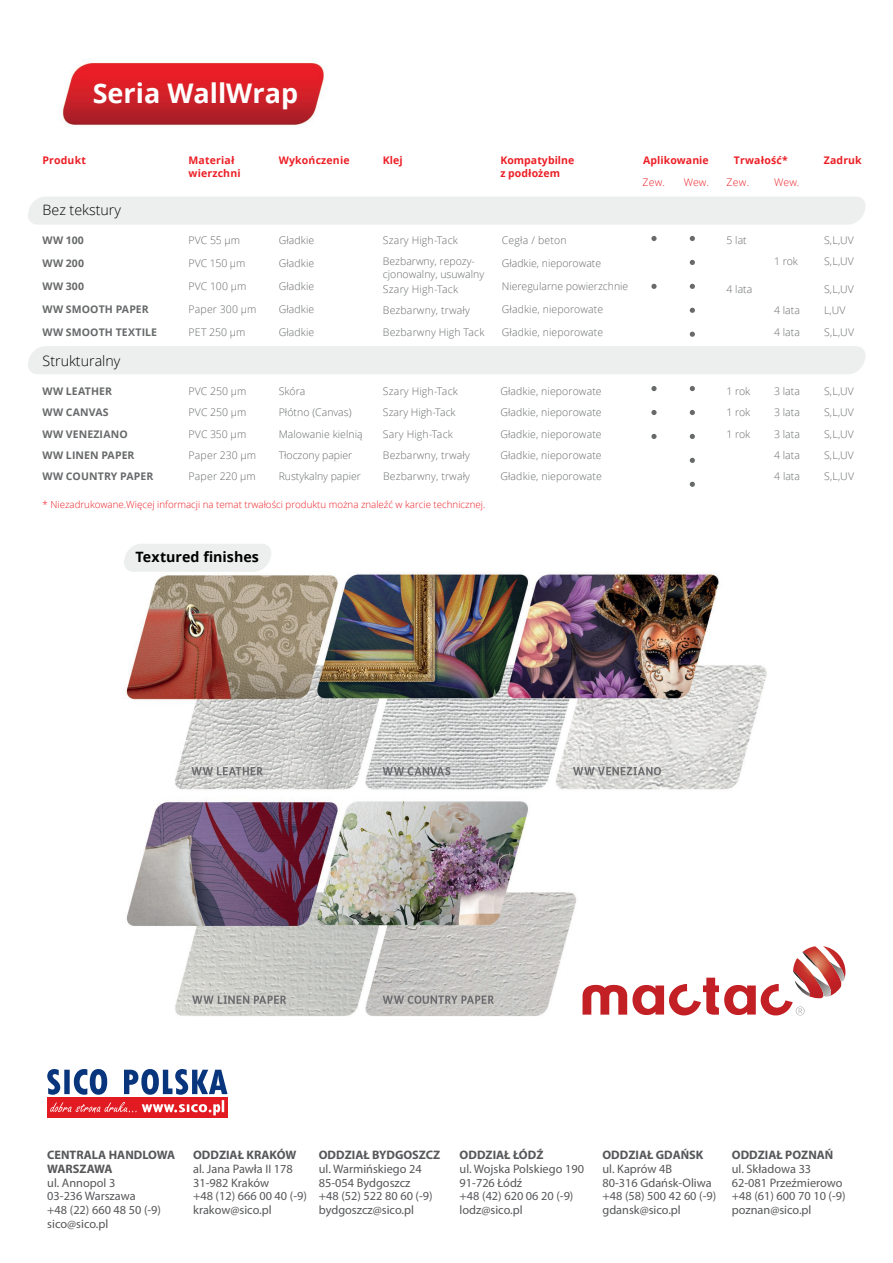
<style>
.page{position:relative;width:893px;height:1263px;background:#fff}
.page>*{position:absolute;margin:0;border:0;box-sizing:border-box;transform-origin:0 0}
.t1{font:700 27px "Open Sans";color:#fff}
.t2{font:300 14.25px "Open Sans";color:#000001}
.t3{font:700 14.25px "Open Sans";color:#000001}
.t4{font:12.3px/13.6px "Myriad Pro";color:#57585a}
.t5{font:700 12.3px/13.6px "Myriad Pro";color:#57585a}
.t6{font:300 10.5px/23px "Open Sans";letter-spacing:.01em;color:#67696a}
.t7{font:700 10.5px "Open Sans";letter-spacing:.01em;color:#67696a}
.t8{font:700 10.5px/12.6px "Open Sans";letter-spacing:.01em;color:#ec1f26}
.t9{font:300 10.5px "Open Sans";letter-spacing:.01em;color:#ec1f26}
.t10{font:300 9.75px "Open Sans";color:#ec1f26}
</style>
<div class="page">
<img style="left:62px;top:62px;width:784px;height:1056px">
<div style="left:28px;top:196px;width:838px;height:29px;background:#edefee"></div>
<div style="left:28px;top:346px;width:838px;height:28px;background:#edefee"></div>
<div style="left:122px;top:544px;width:151px;height:28px;background:#edefee"></div>
<svg style="left:690px;top:236px;width:5px;height:5px"></svg>
<svg style="left:651px;top:236px;width:6px;height:5px"></svg>
<svg style="left:690px;top:260px;width:5px;height:5px"></svg>
<svg style="left:690px;top:284px;width:5px;height:5px"></svg>
<svg style="left:690px;top:308px;width:5px;height:5px"></svg>
<svg style="left:690px;top:332px;width:5px;height:5px"></svg>
<svg style="left:690px;top:386px;width:5px;height:5px"></svg>
<svg style="left:690px;top:410px;width:5px;height:5px"></svg>
<svg style="left:690px;top:434px;width:5px;height:5px"></svg>
<svg style="left:690px;top:458px;width:5px;height:5px"></svg>
<svg style="left:690px;top:482px;width:5px;height:5px"></svg>
<svg style="left:651px;top:284px;width:6px;height:5px"></svg>
<svg style="left:651px;top:386px;width:6px;height:5px"></svg>
<svg style="left:651px;top:410px;width:6px;height:5px"></svg>
<svg style="left:651px;top:434px;width:6px;height:5px"></svg>
<svg style="left:582px;top:946px;width:263px;height:70px"></svg>
<div style="left:47px;top:1097px;width:180px;height:21px;background:#e21a21"></div>
<svg style="left:47px;top:1069px;width:180px;height:46px"></svg>
<h1 class="t1" style="left:93px;top:74px;width:207px">Seria WallWrap</h1>
<p class="t8" style="left:43px;top:154px;width:45px">Produkt</p>
<p class="t8" style="left:383px;top:154px;width:21px">Klej</p>
<p class="t8" style="left:500px;top:154px;width:76px">Kompatybilne z podłożem</p>
<p class="t8" style="left:643px;top:154px;width:67px">Aplikowanie</p>
<p class="t8" style="left:734px;top:154px;width:56px">Trwałość*</p>
<p class="t8" style="left:824px;top:154px;width:39px">Zadruk</p>
<p class="t9" style="left:642px;top:175px;width:24px">Zew.</p>
<p class="t9" style="left:684px;top:175px;width:27px">Wew.</p>
<p class="t9" style="left:727px;top:175px;width:24px">Zew.</p>
<p class="t9" style="left:774px;top:175px;width:27px">Wew.</p>
<h2 class="t2" style="left:43px;top:200px;width:80px">Bez tekstury</h2>
<p class="t7" style="left:43px;top:233px;width:43px">WW 100</p>
<p class="t6" style="left:383px;top:228px;width:77px">Szary High-Tack</p>
<p class="t6" style="left:502px;top:228px;width:66px">Cegła / beton</p>
<p class="t6" style="left:727px;top:228px;width:22px">5 lat</p>
<p class="t6" style="left:824px;top:228px;width:32px">S,L,UV</p>
<p class="t7" style="left:43px;top:256px;width:43px">WW 200</p>
<p class="t6" style="left:383px;top:255px;width:103px;line-height:12.6px">Bezbarwny, repozy&shy;cjonowalny, usuwalny</p>
<p class="t6" style="left:502px;top:251px;width:101px">Gładkie, nieporowate</p>
<p class="t6" style="left:774px;top:249px;width:25px">1 rok</p>
<p class="t6" style="left:824px;top:249px;width:32px">S,L,UV</p>
<p class="t7" style="left:43px;top:278px;width:43px">WW 300</p>
<p class="t6" style="left:383px;top:277px;width:77px">Szary High-Tack</p>
<p class="t6" style="left:502px;top:274px;width:128px">Nieregularne powierzchnie</p>
<p class="t6" style="left:727px;top:277px;width:27px">4 lata</p>
<p class="t6" style="left:824px;top:277px;width:32px">S,L,UV</p>
<p class="t7" style="left:43px;top:301px;width:108px">WW SMOOTH PAPER</p>
<p class="t6" style="left:383px;top:299px;width:88px">Bezbarwny, trwały</p>
<p class="t6" style="left:502px;top:297px;width:103px">Gładkie, nieporowate</p>
<p class="t6" style="left:774px;top:299px;width:27px">4 lata</p>
<p class="t6" style="left:824px;top:299px;width:23px">L,UV</p>
<p class="t7" style="left:43px;top:324px;width:116px">WW SMOOTH TEXTILE</p>
<p class="t6" style="left:383px;top:320px;width:103px">Bezbarwny High Tack</p>
<p class="t6" style="left:502px;top:320px;width:103px">Gładkie, nieporowate</p>
<p class="t6" style="left:774px;top:320px;width:27px">4 lata</p>
<p class="t6" style="left:824px;top:320px;width:32px">S,L,UV</p>
<h2 class="t2" style="left:43px;top:351px;width:79px">Strukturalny</h2>
<p class="t7" style="left:43px;top:384px;width:71px">WW LEATHER</p>
<p class="t6" style="left:383px;top:380px;width:77px">Szary High-Tack</p>
<p class="t6" style="left:500px;top:380px;width:103px">Gładkie, nieporowate</p>
<p class="t6" style="left:727px;top:380px;width:25px">1 rok</p>
<p class="t6" style="left:774px;top:380px;width:27px">3 lata</p>
<p class="t6" style="left:824px;top:380px;width:32px">S,L,UV</p>
<p class="t7" style="left:43px;top:405px;width:68px">WW CANVAS</p>
<p class="t6" style="left:383px;top:401px;width:74px">Szary High-Tack</p>
<p class="t6" style="left:500px;top:401px;width:103px">Gładkie, nieporowate</p>
<p class="t6" style="left:727px;top:401px;width:25px">1 rok</p>
<p class="t6" style="left:774px;top:401px;width:27px">3 lata</p>
<p class="t6" style="left:824px;top:401px;width:32px">S,L,UV</p>
<p class="t7" style="left:43px;top:426px;width:87px">WW VENEZIANO</p>
<p class="t6" style="left:383px;top:422px;width:71px">Sary High-Tack</p>
<p class="t6" style="left:500px;top:422px;width:103px">Gładkie, nieporowate</p>
<p class="t6" style="left:727px;top:422px;width:25px">1 rok</p>
<p class="t6" style="left:774px;top:422px;width:27px">3 lata</p>
<p class="t6" style="left:824px;top:422px;width:32px">S,L,UV</p>
<p class="t7" style="left:43px;top:448px;width:93px">WW LINEN PAPER</p>
<p class="t6" style="left:383px;top:443px;width:88px">Bezbarwny, trwały</p>
<p class="t6" style="left:500px;top:443px;width:103px">Gładkie, nieporowate</p>
<p class="t6" style="left:774px;top:443px;width:27px">4 lata</p>
<p class="t6" style="left:824px;top:443px;width:32px">S,L,UV</p>
<p class="t7" style="left:43px;top:469px;width:112px">WW COUNTRY PAPER</p>
<p class="t8" style="left:279px;top:154px;width:72px">Wykończenie</p>
<p class="t8" style="left:188px;top:154px;width:54px">Materiał wierzchni</p>
<p class="t6" style="left:279px;top:228px;width:37px;text-align:justify">Gładkie Gładkie Gładkie Gładkie Gładkie</p>
<p class="t6" style="left:188px;top:228px;width:69px">PVC 55 µm<br>PVC 150 µm<br>PVC 100 µm<br>Paper 300 µm<br>PET 250 µm</p>
<p class="t6" style="left:279px;top:380px;width:85px;line-height:21.3px">Skóra<br>Płótno (Canvas)<br>Malowanie kielnią<br>Tłoczony papier<br>Rustykalny papier</p>
<p class="t6" style="left:189px;top:380px;width:69px;line-height:21.3px">PVC 250 µm<br>PVC 250 µm<br>PVC 350 µm<br>Paper 230 µm<br>Paper 220 µm</p>
<p class="t6" style="left:383px;top:465px;width:88px">Bezbarwny, trwały</p>
<p class="t6" style="left:500px;top:465px;width:103px">Gładkie, nieporowate</p>
<p class="t6" style="left:774px;top:465px;width:27px">4 lata</p>
<p class="t6" style="left:824px;top:465px;width:32px">S,L,UV</p>
<p class="t10" style="left:43px;top:498px;width:444px">* Niezadrukowane.Więcej informacji na temat trwałości produktu można znaleźć w karcie technicznej.</p>
<h2 class="t3" style="left:136px;top:547px;width:125px">Textured finishes</h2>
<p class="t5" style="left:47px;top:1148px;width:129px">CENTRALA HANDLOWA<br>WARSZAWA</p>
<p class="t4" style="left:47px;top:1175px;width:115px">ul. Annopol 3<br>03-236 Warszawa<br>+48 (22) 660 48 50 (-9) sico@sico.pl</p>
<p class="t5" style="left:193px;top:1148px;width:105px">ODDZIAŁ KRAKÓW</p>
<p class="t4" style="left:193px;top:1162px;width:115px">al. Jana Pawła II 178<br>31-982 Kraków<br>+48 (12) 666 00 40 (-9) krakow@sico.pl</p>
<p class="t5" style="left:319px;top:1148px;width:123px">ODDZIAŁ BYDGOSZCZ</p>
<p class="t4" style="left:319px;top:1162px;width:115px">ul. Warmińskiego 24<br>85-054 Bydgoszcz +48 (52) 522 80 60 (-9) bydgoszcz@sico.pl</p>
<p class="t5" style="left:460px;top:1148px;width:85px">ODDZIAŁ ŁÓDŹ</p>
<p class="t4" style="left:460px;top:1162px;width:126px">ul. Wojska Polskiego 190<br>91-726 Łódź<br>+48 (42) 620 06 20 (-9) lodz@sico.pl</p>
<p class="t5" style="left:602px;top:1148px;width:102px">ODDZIAŁ GDAŃSK</p>
<p class="t4" style="left:602px;top:1162px;width:115px">ul. Kaprów 4B<br>80-316 Gdańsk-Oliwa +48 (58) 500 42 60 (-9) gdansk@sico.pl</p>
<p class="t5" style="left:732px;top:1148px;width:103px">ODDZIAŁ POZNAŃ</p>
<p class="t4" style="left:732px;top:1162px;width:115px">ul. Składowa 33<br>62-081 Przeźmierowo +48 (61) 600 70 10 (-9) poznan@sico.pl</p>
</div>
